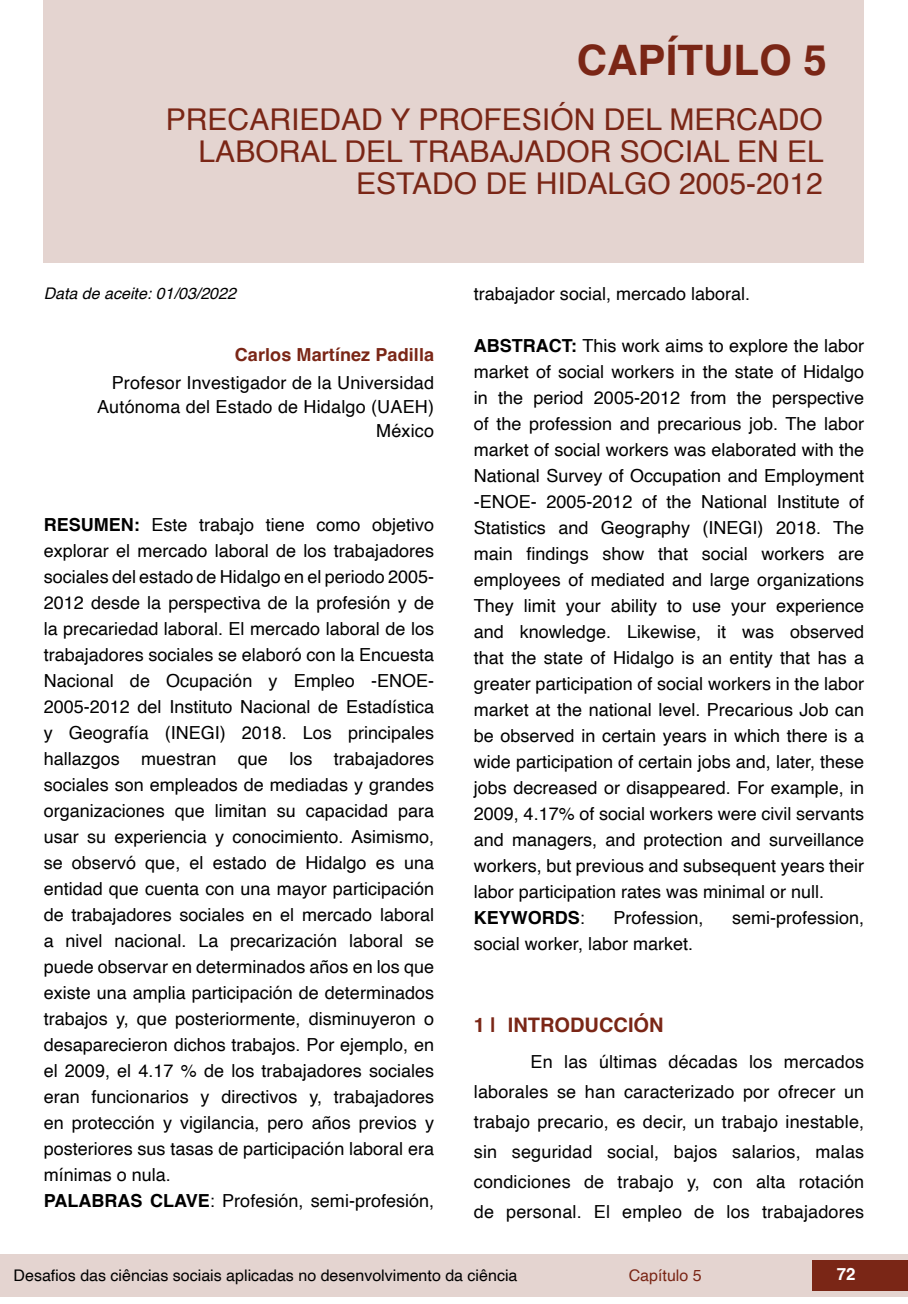
<style>
.page{position:relative;width:908px;height:1304px;background:#fff}
.page>*{position:absolute;margin:0;border:0;box-sizing:border-box;transform-origin:0 0}
.t1{font:700 42px "Helvetica";color:#7a2616}
.t2{font:30px/32px "Helvetica";color:#7a2616;text-align:right}
.t3{font:700 20px "Helvetica";color:#7a2616}
.t4{font:18px/26px "Helvetica";color:#000}
.t5{font:700 18px "Helvetica";letter-spacing:.005em;color:#7a2616}
.t6{font:700 16.8px "Helvetica";color:#fff}
.t7{font:16px "Helvetica";color:#000}
.t8{font:italic 16px "Helvetica";color:#000}
.t9{font:16px "Helvetica";color:#7a2616}
.s1{font-weight:700}
</style>
<div class="page">
<div style="left:0;top:1254px;width:906px;height:43px;background:#e4d4d0"></div>
<div style="left:812px;top:1261px;width:95px;height:30px;background:#7a2616"></div>
<div style="left:44px;top:0;width:819px;height:263px;background:#e4d4d0"></div>
<h1 class="t1" style="left:576px;top:35px;width:251px">CAPÍTULO 5</h1>
<h2 class="t2" style="left:166px;top:104px;width:659px">PRECARIEDAD Y PROFESIÓN DEL MERCADO<br>LABORAL DEL TRABAJADOR SOCIAL EN EL<br>ESTADO DE HIDALGO 2005-2012</h2>
<p class="t8" style="left:44px;top:280px;width:194px">Data de aceite: 01/03/2022</p>
<p class="t5" style="left:235px;top:344px;width:201px">Carlos Martínez Padilla</p>
<p class="t4" style="left:97px;top:371px;width:338px;line-height:24px;text-align:right">Profesor Investigador de la Universidad<br>Autónoma del Estado de Hidalgo (UAEH)<br>México</p>
<p class="t4" style="left:44px;top:512px;width:392px"><span class="s1">RESUMEN:</span> Este trabajo tiene como objetivo explorar el mercado laboral de los trabajadores sociales del estado de Hidalgo en el periodo 2005- 2012 desde la perspectiva de la profesión y de la precariedad laboral. El mercado laboral de los trabajadores sociales se elaboró con la Encuesta Nacional de Ocupación y Empleo -ENOE-2005-2012 del Instituto Nacional de Estadística y Geografía (INEGI) 2018. Los principales hallazgos muestran que los trabajadores sociales son empleados de mediadas y grandes organizaciones que limitan su capacidad para usar su experiencia y conocimiento. Asimismo, se observó que, el estado de Hidalgo es una entidad que cuenta con una mayor participación de trabajadores sociales en el mercado laboral a nivel nacional. La precarización laboral se puede observar en determinados años en los que existe una amplia participación de determinados trabajos y, que posteriormente, disminuyeron o desaparecieron dichos trabajos. Por ejemplo, en el 2009, el 4.17 % de los trabajadores sociales eran funcionarios y directivos y, trabajadores en protección y vigilancia, pero años previos y posteriores sus tasas de participación laboral era mínimas o nula.<br><span class="s1">PALABRAS CLAVE</span>: Profesión, semi-profesión,</p>
<p class="t4" style="left:473px;top:281px;width:278px">trabajador social, mercado laboral.</p>
<p class="t4" style="left:473px;top:333px;width:392px"><span class="s1">ABSTRACT:</span> This work aims to explore the labor market of social workers in the state of Hidalgo in the period 2005-2012 from the perspective of the profession and precarious job. The labor market of social workers was elaborated with the National Survey of Occupation and Employment -ENOE- 2005-2012 of the National Institute of Statistics and Geography (INEGI) 2018. The main findings show that social workers are employees of mediated and large organizations They limit your ability to use your experience and knowledge. Likewise, it was observed that the state of Hidalgo is an entity that has a greater participation of social workers in the labor market at the national level. Precarious Job can be observed in certain years in which there is a wide participation of certain jobs and, later, these jobs decreased or disappeared. For example, in 2009, 4.17% of social workers were civil servants and managers, and protection and surveillance workers, but previous and subsequent years their labor participation rates was minimal or null.<br><span class="s1">KEYWORDS</span>:</p>
<p class="t4" style="left:613px;top:905px;width:92px">Profession,</p>
<p class="t4" style="left:731px;top:905px;width:134px">semi-profession,</p>
<p class="t4" style="left:473px;top:931px;width:221px">social worker, labor market.</p>
<p class="t3" style="left:473px;top:1013px;width:191px">1 | INTRODUCCIÓN</p>
<p class="t4" style="left:473px;top:1047px;width:392px;line-height:30px;text-align:justify;text-indent:57px">En las últimas décadas los mercados laborales se han caracterizado por ofrecer un trabajo precario, es decir, un trabajo inestable, sin seguridad social, bajos salarios, malas condiciones de trabajo y, con alta rotación de personal. El empleo de los trabajadores</p>
<p class="t7" style="left:14px;top:1263px;width:505px">Desafios das ciências sociais aplicadas no desenvolvimento da ciência</p>
<p class="t9" style="left:628px;top:1263px;width:74px">Capítulo 5</p>
<p class="t6" style="left:836px;top:1264px;width:20px">72</p>
</div>
